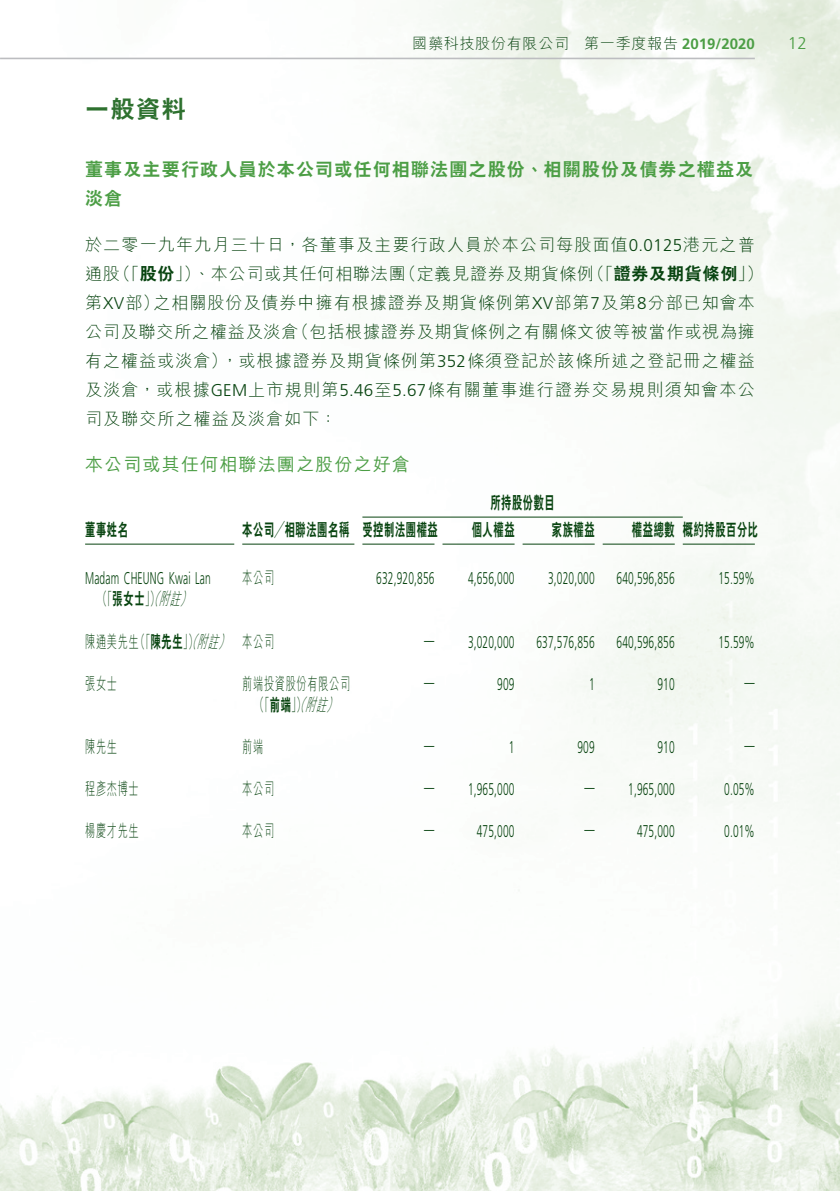
<style>
.page{position:relative;width:840px;height:1191px;background:#fff}
.page>*{position:absolute;margin:0;border:0;box-sizing:border-box;transform-origin:0 0}
.t1{font:800 24px "C Hei 2 HK";color:#2e712f}
._03_H1{font:800 18px/29px "C Hei 2 HK";letter-spacing:.065em;color:#4c9e45}
._04___H2{font:500 18px "M Hei HK";letter-spacing:.065em;color:#4c9e45}
._01_Body_Text{font:300 17px/29px "M Hei HK";letter-spacing:.06em;color:#084410}
._01_Body_Text-2{font:300 17px "Frutiger LT Std";letter-spacing:.015em;color:#084410;scale:.6 1}
._01_Body_Text-3{font:800 17px "C Hei 2 HK";letter-spacing:.065em;color:#084410;scale:.6 1}
._15_Table_Stub{font:300 17px "M Hei HK";letter-spacing:.065em;color:#084410;scale:.6 1}
._01_Body_Text-4{font:300 17px "M Hei HK";letter-spacing:.06em;color:#084410;scale:.6 1}
._15_Table_Stub-2{font:300 17px/21px "Frutiger LT Std";letter-spacing:.015em;color:#084410;scale:.6 1}
._15_Table_Stub-3{font:italic 300 17px "M Hei HK";color:#084410;scale:.6 1}
._15_Table_Stub-4{font:800 17px "C Hei 2 HK";color:#084410;scale:.6 1}
._01_Body_Text-5{font:italic 300 17px "M Hei HK";color:#084410;scale:.6 1}
.t2{font:300 17px "Frutiger LT Std";color:#4c9e45}
.t3{font:700 15px "Frutiger LT Std";color:#4c9e45}
.t4{font:300 15px "M Hei HK";letter-spacing:.05em;color:#084410}
.s1{font-family:"M Hei HK";font-weight:300;color:#084410}
.s2{font-family:"Frutiger LT Std"}
.s3{font-family:"C Hei 2 HK";font-weight:800}
.s4{font-family:"M Hei HK";font-style:italic}
.s5{font-style:italic}
</style>
<div class="page">
<img style="left:1px;top:0;width:838px;height:1191px">
<hr style="left:0;top:58px;width:754px;height:1px;background:#bcbdc0">
<hr style="left:362px;top:516px;width:320px;height:1px;background:#084410">
<hr style="left:85px;top:543px;width:149px;height:1px;background:#084410">
<hr style="left:242px;top:543px;width:112px;height:1px;background:#084410">
<hr style="left:362px;top:543px;width:72px;height:1px;background:#084410">
<hr style="left:442px;top:543px;width:72px;height:1px;background:#084410">
<hr style="left:522px;top:543px;width:72px;height:1px;background:#084410">
<hr style="left:602px;top:543px;width:72px;height:1px;background:#084410">
<hr style="left:682px;top:543px;width:72px;height:1px;background:#084410">
<h1 class="t1" style="left:85px;top:93px;width:102px">一般資料</h1>
<p class="t4" style="left:412px;top:33px;width:158px">國藥科技股份有限公司</p>
<p class="t3" style="left:584px;top:35px;width:172px"><span class="s1">第一季度報告</span> 2019/2020</p>
<p class="_03_H1" style="left:85px;top:155px;width:669px">董事及主要行政人員於本公司或任何相聯法團之股份、相關股份及債券之權益及淡倉</p>
<p class="_01_Body_Text" style="left:587px;top:230px;width:177px;text-indent:-502px">於二零一九年九月三十日，各董事及主要行政人員於本公司每股面值<span class="s2">0.0125</span>港元之普（「<span class="s3">證券及期貨條例</span> (「</p>
<p class="_01_Body_Text" style="left:114px;top:259px;width:293px">（「<span class="s3">股份</span>」）、本公司或其任何相聯法團</p>
<p class="_01_Body_Text" style="left:399px;top:259px;width:196px">（定義見證券及期貨條例</p>
<p class="_01_Body_Text" style="left:85px;top:259px;width:36px">通股</p>
<p class="_01_Body_Text" style="left:153px;top:288px;width:602px">之相關股份及債券中擁有根據證券及期貨條例第<span class="s2">XV</span>部第<span class="s2">7</span>及第<span class="s2">8</span>分部已知會本</p>
<p class="_01_Body_Text" style="left:85px;top:288px;width:76px">第<span class="s2">XV</span>部）</p>
<p class="_01_Body_Text" style="left:292px;top:317px;width:464px">（包括根據證券及期貨條例之有關條文彼等被當作或視為擁</p>
<p class="_01_Body_Text" style="left:221px;top:317px;width:534px;text-indent:-136px">公司及聯交所之權益及淡倉<br>，或根據證券及期貨條例第<span class="s2">352</span>條須登記於該條所述之登記冊之權益</p>
<p class="_01_Body_Text" style="left:85px;top:346px;width:670px">有之權益或淡倉）<br>及淡倉，或根據<span class="s2">GEM</span>上市規則第<span class="s2">5.46</span>至<span class="s2">5.67</span>條有關董事進行證券交易規則須知會本公司及聯交所之權益及淡倉如下：</p>
<p class="_04___H2" style="left:85px;top:451px;width:326px">本公司或其任何相聯法團之股份之好倉</p>
<p class="_01_Body_Text-3" style="left:490px;top:492px;width:109px">所持股份數目</p>
<p class="_01_Body_Text-3" style="left:682px;top:519px;width:127px">概約持股百分比</p>
<p class="_01_Body_Text-3" style="left:242px;top:519px;width:180px">本公司╱相聯法團名稱</p>
<p class="_01_Body_Text-3" style="left:362px;top:519px;width:127px">受控制法團權益</p>
<p class="_01_Body_Text-3" style="left:471px;top:519px;width:73px">個人權益</p>
<p class="_01_Body_Text-3" style="left:551px;top:519px;width:73px">家族權益</p>
<p class="_01_Body_Text-3" style="left:631px;top:519px;width:73px">權益總數</p>
<p class="_15_Table_Stub-4" style="left:85px;top:519px;width:73px">董事姓名</p>
<p class="_15_Table_Stub-2" style="left:180px;top:568px;width:53px;text-indent:-95px">Madam CHEUNG Kwai Lan <span class="s4">(</span></p>
<p class="_01_Body_Text-4" style="left:242px;top:566px;width:55px">本公司</p>
<p class="_01_Body_Text-2" style="left:718px;top:569px;width:62px">15.59%</p>
<p class="_01_Body_Text-2" style="left:376px;top:569px;width:98px">632,920,856</p>
<p class="_01_Body_Text-2" style="left:468px;top:569px;width:79px">4,656,000</p>
<p class="_01_Body_Text-2" style="left:548px;top:569px;width:79px">3,020,000</p>
<p class="_01_Body_Text-2" style="left:616px;top:569px;width:98px">640,596,856</p>
<p class="_15_Table_Stub" style="left:97px;top:587px;width:114px">（「<span class="s3">張女士</span>」）<span class="s5">（</span></p>
<p class="_15_Table_Stub-3" style="left:159px;top:587px;width:47px">附註</p>
<p class="_15_Table_Stub" style="left:85px;top:629px;width:91px">陳通美先生</p>
<p class="_15_Table_Stub" style="left:135px;top:629px;width:114px">（「<span class="s3">陳先生</span>」）<span class="s5">（</span></p>
<p class="_15_Table_Stub-3" style="left:218px;top:629px;width:29px">）</p>
<p class="_15_Table_Stub-3" style="left:197px;top:629px;width:47px">附註</p>
<p class="_01_Body_Text-4" style="left:242px;top:629px;width:55px">本公司</p>
<p class="_01_Body_Text-2" style="left:424px;top:630px;width:18px">—</p>
<p class="_01_Body_Text-2" style="left:468px;top:632px;width:79px">3,020,000</p>
<p class="_01_Body_Text-2" style="left:536px;top:632px;width:98px">637,576,856</p>
<p class="_01_Body_Text-2" style="left:616px;top:632px;width:98px">640,596,856</p>
<p class="_01_Body_Text-2" style="left:718px;top:632px;width:62px">15.59%</p>
<p class="_15_Table_Stub" style="left:85px;top:671px;width:55px">張女士</p>
<p class="_01_Body_Text-4" style="left:242px;top:671px;width:181px">前端投資股份有限公司</p>
<p class="_01_Body_Text-2" style="left:424px;top:672px;width:18px">—</p>
<p class="_01_Body_Text-2" style="left:497px;top:674px;width:30px">909</p>
<p class="_01_Body_Text-2" style="left:588px;top:674px;width:11px">1</p>
<p class="_01_Body_Text-2" style="left:657px;top:674px;width:30px">910</p>
<p class="_01_Body_Text-2" style="left:744px;top:672px;width:18px">—</p>
<p class="_01_Body_Text-4" style="left:254px;top:692px;width:96px">（「<span class="s3">前端</span>」）<span class="s5">（</span></p>
<p class="_01_Body_Text-5" style="left:326px;top:692px;width:29px">(</p>
<p class="_01_Body_Text-5" style="left:305px;top:692px;width:47px">附註</p>
<p class="_15_Table_Stub" style="left:85px;top:734px;width:55px">陳先生</p>
<p class="_01_Body_Text-4" style="left:242px;top:734px;width:37px">前端</p>
<p class="_01_Body_Text-2" style="left:424px;top:735px;width:18px">—</p>
<p class="_01_Body_Text-2" style="left:508px;top:737px;width:11px">1</p>
<p class="_01_Body_Text-2" style="left:577px;top:737px;width:30px">909</p>
<p class="_01_Body_Text-2" style="left:657px;top:737px;width:30px">910</p>
<p class="_01_Body_Text-2" style="left:744px;top:735px;width:18px">—</p>
<p class="_15_Table_Stub" style="left:85px;top:776px;width:91px">程彥杰博士</p>
<p class="_01_Body_Text-4" style="left:242px;top:776px;width:55px">本公司</p>
<p class="_01_Body_Text-2" style="left:424px;top:777px;width:18px">—</p>
<p class="_01_Body_Text-2" style="left:468px;top:779px;width:79px">1,965,000</p>
<p class="_01_Body_Text-2" style="left:584px;top:777px;width:18px">—</p>
<p class="_01_Body_Text-2" style="left:628px;top:779px;width:79px">1,965,000</p>
<p class="_01_Body_Text-2" style="left:723px;top:779px;width:53px">0.05%</p>
<p class="_15_Table_Stub" style="left:85px;top:818px;width:91px">楊慶才先生</p>
<p class="_01_Body_Text-4" style="left:242px;top:818px;width:55px">本公司</p>
<p class="_01_Body_Text-2" style="left:424px;top:819px;width:18px">—</p>
<p class="_01_Body_Text-2" style="left:476px;top:821px;width:64px">475,000</p>
<p class="_01_Body_Text-2" style="left:584px;top:819px;width:18px">—</p>
<p class="_01_Body_Text-2" style="left:636px;top:821px;width:64px">475,000</p>
<p class="_01_Body_Text-2" style="left:723px;top:821px;width:53px">0.01%</p>
<p class="t2" style="left:787px;top:34px;width:20px">12</p>
</div>
